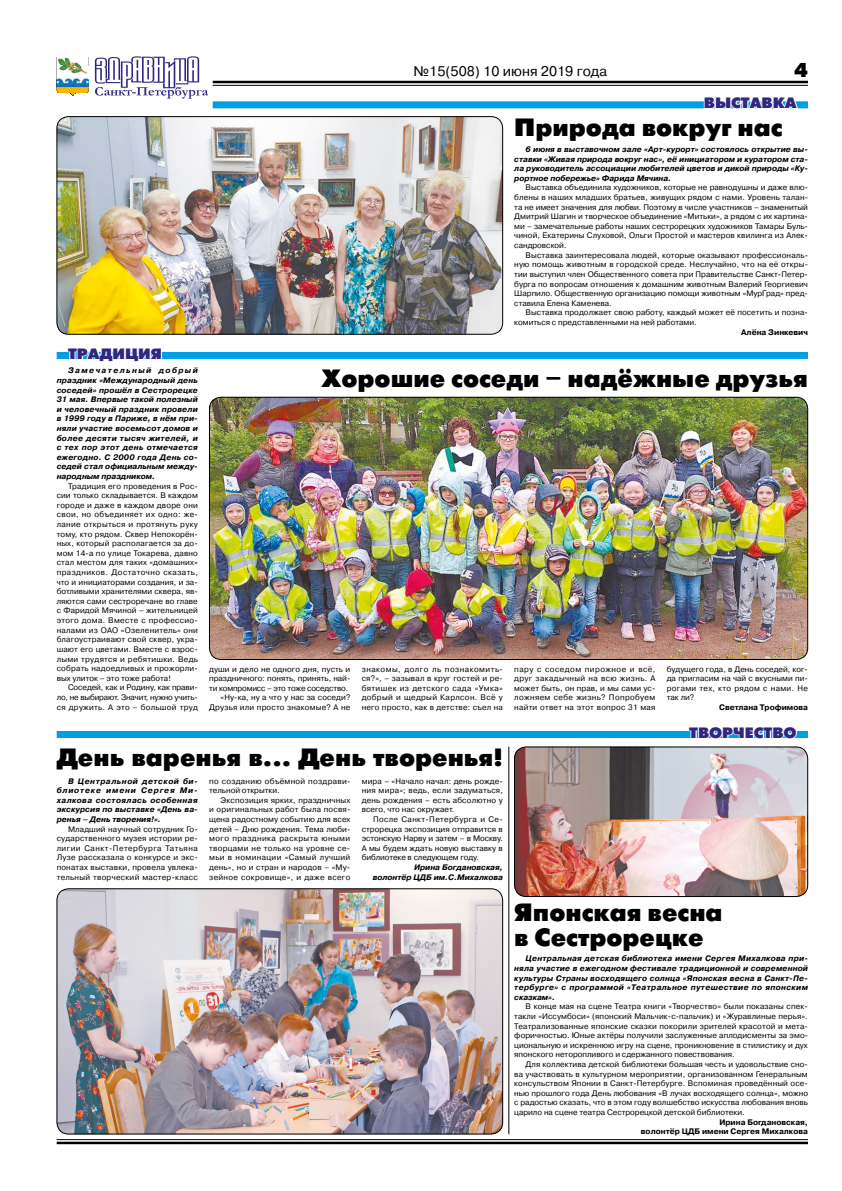
<style>
.page{position:relative;width:842px;height:1191px;background:#fff}
.page>*{position:absolute;margin:0;border:0;box-sizing:border-box;transform-origin:0 0}
.t1{font:25px/25px "Futuris XC";color:#000}
.t2{font:20px "Futuris XC";color:#000}
.t3{font:15px "Futuris XC";color:#312783}
.t4{font:14px "Pragmatica C";color:#000}
.t5{font:8px/9.6px "Pragmatica C";letter-spacing:.005em;color:#000;text-align:justify}
.t6{font:italic 700 8px/9.6px "Pragmatica C";color:#000;text-align:justify}
.t7{font:700 8px/9.6px "Pragmatica C";color:#000;text-align:right}
.t8{font:8px/9.6px "Pragmatica C";letter-spacing:.035em;color:#000}
</style>
<div class="page">
<hr style="left:213px;top:81px;width:595px;height:2px;background:#000">
<hr style="left:213px;top:85px;width:595px;height:1px;background:#000">
<hr style="left:57px;top:1139px;width:751px;height:1px;background:#000">
<hr style="left:57px;top:1141px;width:751px;height:3px;background:#000">
<svg style="left:94px;top:56px;width:114px;height:43px"></svg>
<img style="left:57px;top:57px;width:32px;height:36px">
<div style="left:213px;top:101px;width:595px;height:7px;background:#009fe3"></div>
<svg style="left:703px;top:101px;width:97px;height:8px"></svg>
<img style="left:57px;top:888px;width:446px;height:246px">
<div style="left:57px;top:888px;width:446px;height:246px;border:1px solid #000;border-radius:12px"></div>
<img style="left:57px;top:116px;width:446px;height:218px">
<div style="left:57px;top:116px;width:446px;height:218px;border:1px solid #000;border-radius:12px"></div>
<img style="left:209px;top:397px;width:599px;height:263px">
<div style="left:209px;top:397px;width:599px;height:263px;border:1px solid #000;border-radius:12px"></div>
<div style="left:57px;top:731px;width:751px;height:7px;background:#009fe3"></div>
<svg style="left:688px;top:731px;width:110px;height:7px"></svg>
<div style="left:57px;top:352px;width:751px;height:7px;background:#009fe3"></div>
<svg style="left:66px;top:351px;width:97px;height:8px"></svg>
<hr style="left:509px;top:746px;width:1px;height:388px;background:#000">
<img style="left:514px;top:748px;width:294px;height:148px">
<div style="left:514px;top:746px;width:294px;height:150px;border:1px solid #000;border-radius:12px"></div>
<h3 class="t4" style="left:414px;top:64px;width:195px">№15(508) 10 июня 2019 года</h3>
<h2 class="t2" style="left:794px;top:59px;width:15px">4</h2>
<h3 class="t3" style="left:704px;top:95px;width:94px">ВЫСТАВКА</h3>
<h1 class="t1" style="left:514px;top:115px;width:270px">Природа вокруг нас</h1>
<h3 class="t3" style="left:68px;top:345px;width:95px">ТРАДИЦИЯ</h3>
<p class="t6" style="left:57px;top:366px;width:143px;text-indent:11px">Замечательный добрый праздник «Международный день соседей» прошёл в Сестрорецке 31 мая. Впервые такой полезный и человечный праздник провели в 1999 году в Париже, в нём при&shy;няли участие восемьсот домов и более десяти тысяч жителей, и с тех пор этот день отмечается ежегодно. С 2000 года День со&shy;седей стал официальным между&shy;народным праздником.</p>
<p class="t5" style="left:57px;top:481px;width:143px;text-indent:11px">Традиция его проведения в Рос&shy;сии только складывается. В каждом городе и даже в каждом дворе они свои, но объединяет их одно: же&shy;лание открыться и протянуть руку тому, кто рядом. Сквер Непокорён&shy;ных, который располагается за до&shy;мом 14-а по улице Токарева, давно стал местом для таких «домашних» праздников. Достаточно сказать, что и инициаторами создания, и за&shy;ботливыми хранителями сквера, яв&shy;ляются сами сестроречане во главе с Фаридой Мячиной – жительницей этого дома. Вместе с профессио&shy;налами из ОАО «Озеленитель» они благоустраивают свой сквер, укра&shy;шают его цветами. Вместе с взрос&shy;лыми трудятся и ребятишки. Ведь собрать надоедливых и прожорли&shy;вых улиток – это тоже работа!</p>
<p class="t5" style="left:57px;top:683px;width:143px;text-indent:11px">Соседей, как и Родину, как прави&shy;ло, не выбирают. Значит, нужно учить&shy;ся дружить. А это – большой труд</p>
<p class="t6" style="left:514px;top:145px;width:295px;text-indent:11px">6 июня в выставочном зале «Арт-курорт» состоялось открытие вы&shy;ставки «Живая природа вокруг нас», её инициатором и куратором ста&shy;ла руководитель ассоциации любителей цветов и дикой природы «Ку&shy;рортное побережье» Фарида Мячина.</p>
<p class="t5" style="left:514px;top:183px;width:295px;text-indent:11px">Выставка объединила художников, которые не равнодушны и даже влю&shy;блены в наших младших братьев, живущих рядом с нами. Уровень талан&shy;та не имеет значения для любви. Поэтому в числе участников – знаменитый Дмитрий Шагин и творческое объединение «Митьки», а рядом с их картина&shy;ми – замечательные работы наших сестрорецких художников Тамары Буль&shy;чиной, Екатерины Слуховой, Ольги Простой и мастеров квилинга из Алек&shy;сандровской.</p>
<p class="t5" style="left:514px;top:250px;width:295px;text-indent:11px">Выставка заинтересовала людей, которые оказывают профессиональ&shy;ную помощь животным в городской среде. Неслучайно, что на её откры&shy;тии выступил член Общественного совета при Правительстве Санкт-Петер&shy;бурга по вопросам отношения к домашним животным Валерий Георгиевич Шарпило. Общественную организацию помощи животным «МурГрад» пред&shy;ставила Елена Каменева.</p>
<p class="t5" style="left:514px;top:308px;width:295px;text-indent:11px">Выставка продолжает свою работу, каждый может её посетить и позна&shy;комиться с представленными на ней работами.</p>
<p class="t7" style="left:741px;top:327px;width:68px">Алёна Зинкевич</p>
<h1 class="t1" style="left:322px;top:366px;width:488px">Хорошие соседи – надёжные друзья</h1>
<p class="t5" style="left:209px;top:664px;width:143px;text-align:right">души и дело не одного дня, пусть и праздничного: понять, принять, най&shy;ти компромисс – это тоже соседство. «Ну-ка, ну а что у нас за соседи?<br>Друзья или просто знакомые? А не</p>
<p class="t5" style="left:362px;top:664px;width:143px">знакомы, долго ль познакомить&shy;ся?», – зазывал в круг гостей и ре&shy;бятишек из детского сада «Умка» добрый и щедрый Карлсон. Всё у него просто, как в детстве: съел на</p>
<p class="t5" style="left:514px;top:664px;width:143px">пару с соседом пирожное и всё, друг закадычный на всю жизнь. А может быть, он прав, и мы сами ус&shy;ложняем себе жизнь? Попробуем найти ответ на этот вопрос 31 мая</p>
<p class="t5" style="left:667px;top:664px;width:143px">будущего года, в День соседей, ког&shy;да пригласим на чай с вкусными пи&shy;рогами тех, кто рядом с нами. Не так ли?</p>
<p class="t7" style="left:719px;top:702px;width:90px">Светлана Трофимова</p>
<h3 class="t3" style="left:689px;top:724px;width:109px">ТВОРЧЕСТВО</h3>
<h1 class="t1" style="left:57px;top:745px;width:448px">День варенья в... День творенья!</h1>
<p class="t6" style="left:57px;top:776px;width:143px;text-indent:11px">В Центральной детской би&shy;блиотеке имени Сергея Ми&shy;халкова состоялась особенная экскурсия по выставке «День ва&shy;ренья – День творения!».</p>
<p class="t5" style="left:57px;top:824px;width:143px;text-indent:11px">Младший научный сотрудник Го&shy;сударственного музея истории ре&shy;лигии Санкт-Петербурга Татьяна Лузе рассказала о конкурсе и экс&shy;понатах выставки, провела увлека&shy;тельный творческий мастер-класс</p>
<p class="t8" style="left:209px;top:776px;width:143px">по созданию объёмной поздрави&shy;тельной открытки.</p>
<p class="t5" style="left:209px;top:795px;width:143px;text-indent:11px">Экспозиция ярких, праздничных и оригинальных работ была посвя&shy;щена радостному событию для всех детей – Дню рождения. Тема люби&shy;мого праздника раскрыта юными творцами не только на уровне се&shy;мьи в номинации «Самый лучший день», но и стран и народов – «Му&shy;зейное сокровище», и даже всего</p>
<p class="t5" style="left:362px;top:776px;width:143px">мира – «Начало начал: день рожде&shy;ния мира»; ведь, если задуматься, день рождения – есть абсолютно у всего, что нас окружает.</p>
<p class="t5" style="left:362px;top:814px;width:143px;text-indent:11px">После Санкт-Петербурга и Се&shy;строрецка экспозиция отправится в эстонскую Нарву и затем – в Москву.<br>А мы будем ждать новую выставку в библиотеке в следующем году.</p>
<p class="t6" style="left:373px;top:862px;width:132px;text-align:right">Ирина Богдановская,<br>волонтёр ЦДБ им.С.Михалкова</p>
<h1 class="t1" style="left:514px;top:900px;width:210px">Японская весна в Сестрорецке</h1>
<p class="t6" style="left:514px;top:954px;width:295px;text-indent:11px">Центральная детская библиотека имени Сергея Михалкова при&shy;няла участие в ежегодном фестивале традиционной и современной культуры Страны восходящего солнца «Японская весна в Санкт-Пе&shy;тербурге» с программой «Театральное путешествие по японским сказкам».</p>
<p class="t5" style="left:514px;top:1002px;width:295px;text-indent:11px">В конце мая на сцене Театра книги «Творчество» были показаны спек&shy;такли «Иссумбоси» (японский Мальчик-с-пальчик) и «Журавлиные перья».<br>Театрализованные японские сказки покорили зрителей красотой и мета&shy;форичностью. Юные актёры получили заслуженные аплодисменты за эмо&shy;циональную и искреннюю игру на сцене, проникновение в стилистику и дух японского неторопливого и сдержанного повествования.</p>
<p class="t5" style="left:514px;top:1059px;width:295px;text-indent:11px">Для коллектива детской библиотеки большая честь и удовольствие сно&shy;ва участвовать в культурном мероприятии, организованном Генеральным консульством Японии в Санкт-Петербурге. Вспоминая проведённый осе&shy;нью прошлого года День любования «В лучах восходящего солнца», можно с радостью сказать, что в этом году волшебство искусства любования вновь царило на сцене театра Сестрорецкой детской библиотеки.</p>
<p class="t7" style="left:641px;top:1117px;width:169px">Ирина Богдановская,<br>волонтёр ЦДБ имени Сергея Михалкова</p>
</div>
